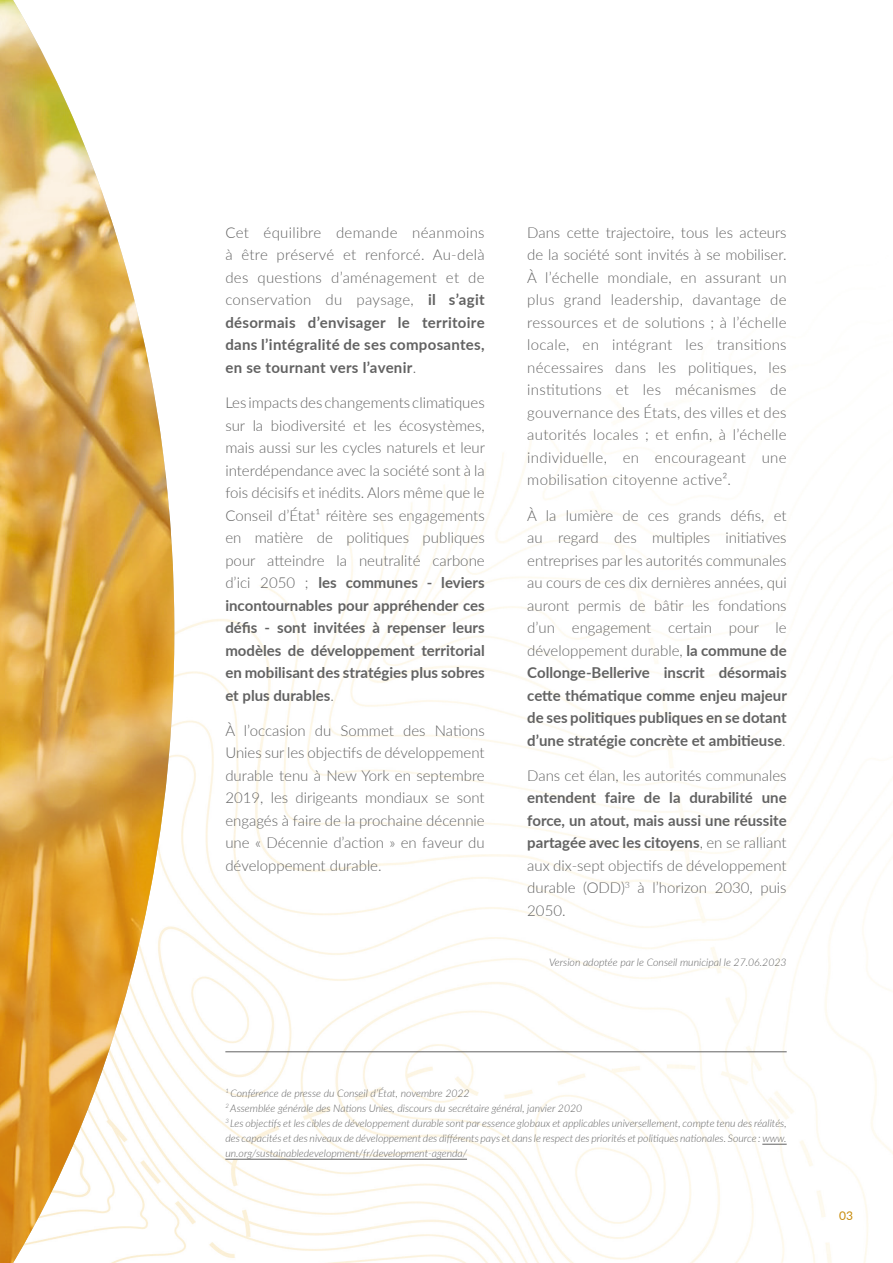
<style>
.page{position:relative;width:893px;height:1263px;background:#fff}
.page>*{position:absolute;margin:0;border:0;box-sizing:border-box;transform-origin:0 0}
.Body_text{font:300 15px/22.5px "Lato";color:#626262;text-align:justify}
.Citations{font:12px "Lato";color:#c88c0c}
.Legendes{font:italic 300 10.5px/15px "Lato";color:#626262;text-align:justify}
.s1{font-weight:700}
</style>
<div class="page">
<img style="left:174px;top:407px;width:719px;height:856px">
<svg style="left:0;top:0;width:174px;height:1263px"></svg>
<svg style="left:762px;top:1144px;width:25px;height:1px"></svg>
<hr style="left:225px;top:1159px;width:242px;height:1px;background:#626262">
<hr style="left:225px;top:1051px;width:562px;height:1px;background:#626262">
<p class="Body_text" style="left:225px;top:221px;width:261px">Cet équilibre demande néanmoins à être préservé et renforcé. Au-delà des questions d’aménagement et de conservation du paysage, <span class="s1">il s’agit désormais d’envisager le territoire dans l’intégralité de ses composantes, en se tournant vers l’avenir</span>.</p>
<p class="Body_text" style="left:225px;top:391px;width:261px">Les impacts des changements climatiques sur la biodiversité et les écosystèmes, mais aussi sur les cycles naturels et leur interdépendance avec la société sont à la fois décisifs et inédits. Alors même que le Conseil d’État¹ réitère ses engagements en matière de politiques publiques pour atteindre la neutralité carbone d’ici 2050 ; <span class="s1">les communes - leviers incontournables pour appréhender ces défis - sont invitées à repenser leurs modèles de développement territorial en mobilisant des stratégies plus sobres et plus durables</span>.</p>
<p class="Body_text" style="left:225px;top:719px;width:261px">À l’occasion du Sommet des Nations Unies sur les objectifs de développement durable tenu à New York en septembre 2019, les dirigeants mondiaux se sont engagés à faire de la prochaine décennie une « Décennie d’action » en faveur du développement durable.</p>
<p class="Body_text" style="left:527px;top:221px;width:261px">Dans cette trajectoire, tous les acteurs de la société sont invités à se mobiliser.<br>À l’échelle mondiale, en assurant un plus grand leadership, davantage de ressources et de solutions ; à l’échelle locale, en intégrant les transitions nécessaires dans les politiques, les institutions et les mécanismes de gouvernance des États, des villes et des autorités locales ; et enfin, à l’échelle individuelle, en encourageant une mobilisation citoyenne active².</p>
<p class="Body_text" style="left:527px;top:503px;width:261px">À la lumière de ces grands défis, et au regard des multiples initiatives entreprises par les autorités communales au cours de ces dix dernières années, qui auront permis de bâtir les fondations d’un engagement certain pour le développement durable, <span class="s1">la commune de Collonge-Bellerive inscrit désormais cette thématique comme enjeu majeur de ses politiques publiques en se dotant d’une stratégie concrète et ambitieuse</span>.</p>
<p class="Body_text" style="left:527px;top:764px;width:261px">Dans cet élan, les autorités communales <span class="s1">entendent faire de la durabilité une force, un atout, mais aussi une réussite partagée avec les citoyens</span>, en se ralliant aux dix-sept objectifs de développement durable (ODD)<sup>3</sup> à l’horizon 2030, puis 2050.</p>
<p class="Legendes" style="left:549px;top:954px;width:239px">Version adoptée par le Conseil municipal le 27.06.2023</p>
<p class="Legendes" style="left:225px;top:1085px;width:246px"><sup>1</sup> Conférence de presse du Conseil d’État, novembre 2022</p>
<p class="Legendes" style="left:225px;top:1100px;width:358px"><sup>2</sup> Assemblée générale des Nations Unies, discours du secrétaire général, janvier 2020</p>
<p class="Legendes" style="left:225px;top:1115px;width:563px"><sup>3</sup> Les objectifs et les cibles de développement durable sont par essence globaux et applicables universellement, compte tenu des réalités, des capacités et des niveaux de développement des différents pays et dans le respect des priorités et politiques nationales. Source : www. un.org/sustainabledevelopment/fr/development-agenda/</p>
<p class="Citations" style="left:839px;top:1206px;width:15px">03</p>
</div>
